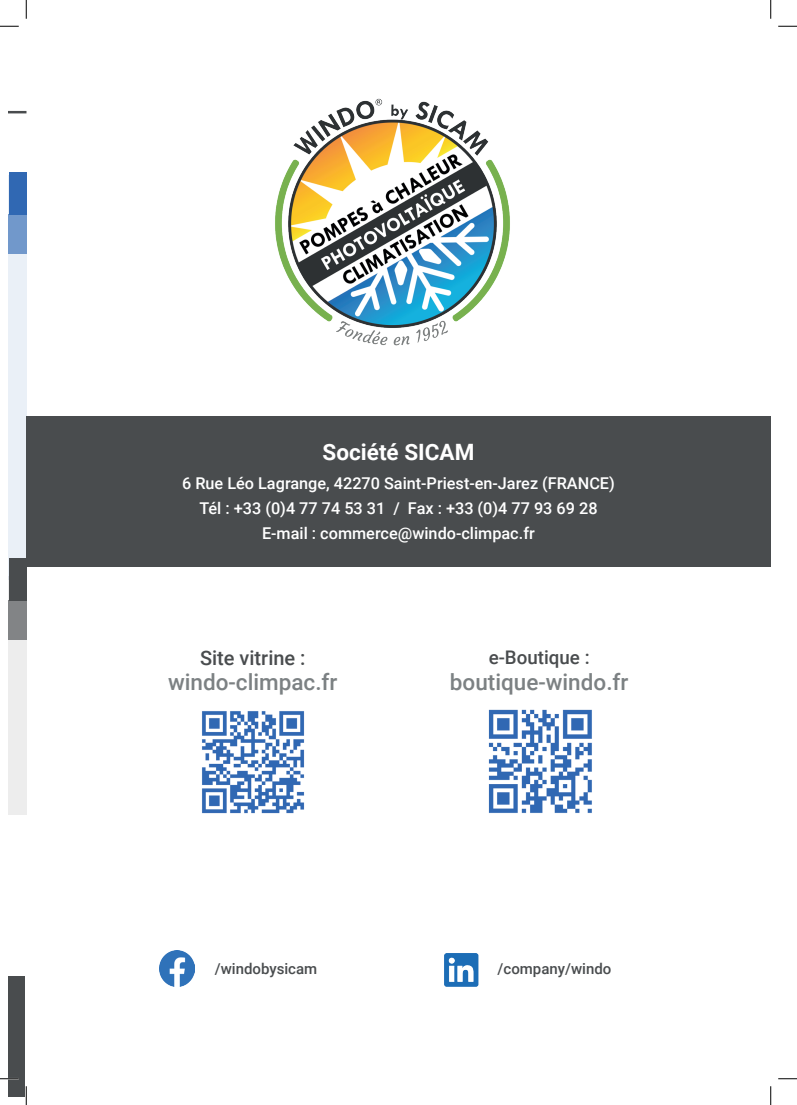
<style>
.page{position:relative;width:797px;height:1105px;background:#fff}
.page>*{position:absolute;margin:0;border:0;box-sizing:border-box;transform-origin:0 0}
.t1{font:500 22.5px "Roboto";color:#7c8183}
.t2{font:700 22.5px "Roboto";color:#fff}
.t3{font:500 20px "Roboto";color:#494c4e}
.t4{font:500 18.75px "Roboto";color:#494c4e}
.t5{font:500 16.25px/25px "Roboto";color:#fff;text-align:center}
.t6{font:500 15px "Roboto";color:#494c4e}
</style>
<div class="page">
<svg style="left:9px;top:111px;width:17px;height:2px"></svg>
<img style="left:275px;top:98px;width:235px;height:248px">
<div style="left:9px;top:175px;width:17px;height:404px;background:#eaf0f7"></div>
<div style="left:9px;top:576px;width:17px;height:238px;background:#ededed"></div>
<div style="left:9px;top:172px;width:17px;height:43px;background:#3068b3"></div>
<div style="left:9px;top:558px;width:17px;height:43px;background:#494c4e"></div>
<div style="left:9px;top:601px;width:17px;height:39px;background:#828486"></div>
<div style="left:9px;top:215px;width:17px;height:39px;background:#7198cb"></div>
<div style="left:9px;top:976px;width:16px;height:120px;background:#494c4e"></div>
<div style="left:26px;top:416px;width:744px;height:151px;background:#494c4e"></div>
<img style="left:159px;top:951px;width:35px;height:35px">
<img style="left:445px;top:953px;width:34px;height:33px">
<img style="left:202px;top:711px;width:103px;height:103px">
<img style="left:488px;top:709px;width:104px;height:104px">
<svg style="left:0;top:25px;width:19px;height:2px"></svg>
<svg style="left:778px;top:25px;width:19px;height:2px"></svg>
<svg style="left:0;top:1078px;width:19px;height:1px"></svg>
<svg style="left:778px;top:1078px;width:19px;height:1px"></svg>
<svg style="left:25px;top:0;width:2px;height:19px"></svg>
<svg style="left:25px;top:1086px;width:2px;height:19px"></svg>
<svg style="left:770px;top:0;width:1px;height:19px"></svg>
<svg style="left:770px;top:1086px;width:1px;height:19px"></svg>
<h1 class="t2" style="left:322px;top:437px;width:153px">Société SICAM</h1>
<p class="t5" style="left:182px;top:470px;width:434px">6 Rue Léo Lagrange, 42270 Saint-Priest-en-Jarez (FRANCE)<br>Tél : +33 (0)4 77 74 53 31 / Fax : +33 (0)4 77 93 69 28<br>E-mail : commerce@windo-climpac.fr</p>
<p class="t3" style="left:200px;top:644px;width:107px">Site vitrine :</p>
<h1 class="t1" style="left:168px;top:667px;width:171px">windo-climpac.fr</h1>
<p class="t4" style="left:488px;top:644px;width:102px">e-Boutique :</p>
<h1 class="t1" style="left:450px;top:666px;width:180px">boutique-windo.fr</h1>
<p class="t6" style="left:215px;top:958px;width:104px">/windobysicam</p>
<p class="t6" style="left:497px;top:958px;width:115px">/company/windo</p>
</div>
